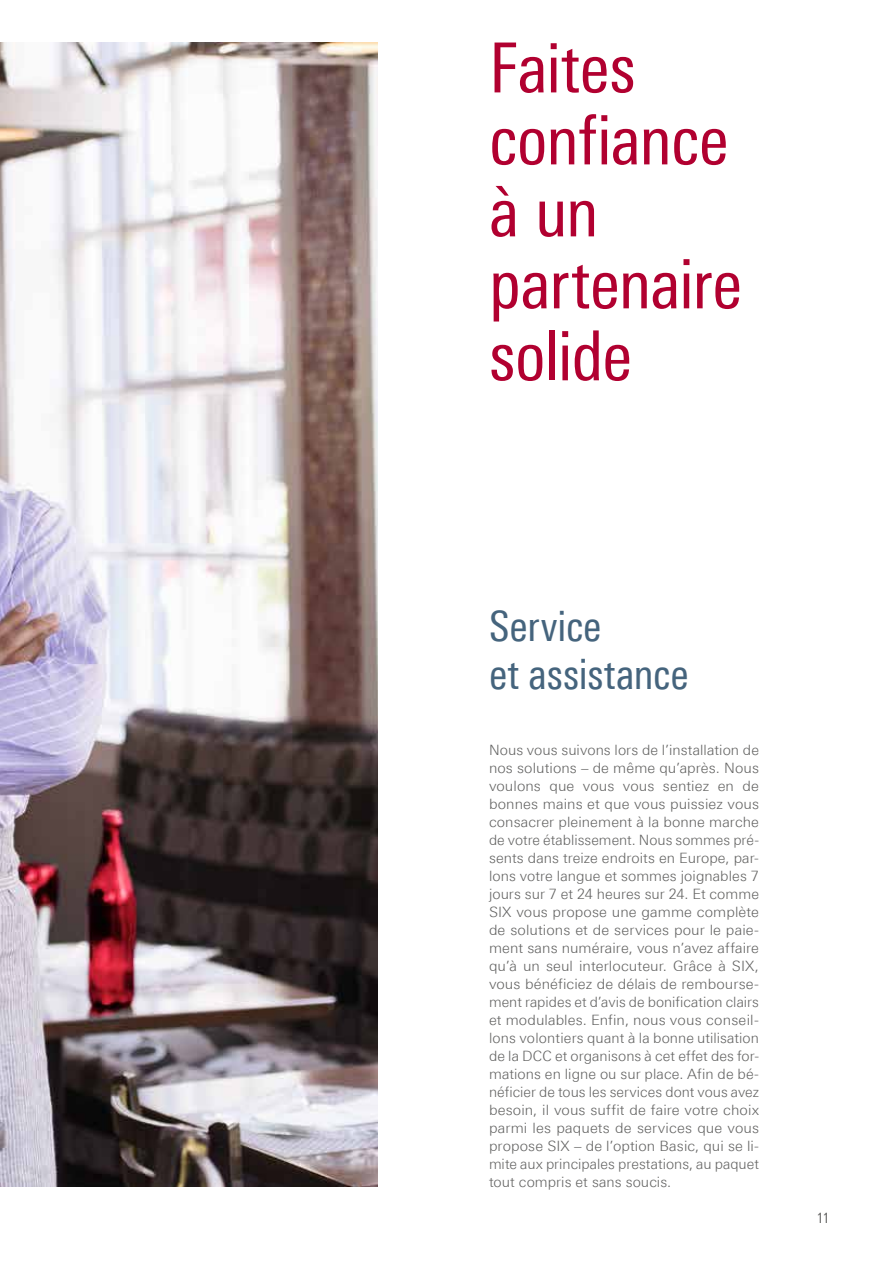
<style>
.page{position:relative;width:893px;height:1263px;background:#fff}
.page>*{position:absolute;margin:0;border:0;box-sizing:border-box;transform-origin:0 0}
.t1{font:69px/72px "Linotype Univers 420 Cn";letter-spacing:-.015em;color:#b10030}
.t2{font:42px/47.2px "Linotype Univers 420 Cn";color:#45647d}
.t3{font:300 14.25px/18px "Linotype Univers 330";letter-spacing:.005em;color:#626261;text-align:justify}
.t4{font:14.25px "Linotype Univers 420 Cn";color:#626261}
</style>
<div class="page">
<img style="left:0;top:43px;width:377px;height:1144px">
<h1 class="t1" style="left:489px;top:31px;width:255px">Faites confiance à un partenaire solide</h1>
<h2 class="t2" style="left:489px;top:602px;width:201px">Service<br>et assistance</h2>
<p class="t3" style="left:489px;top:741px;width:272px">Nous vous suivons lors de l’installation de nos solutions – de même qu’après. Nous voulons que vous vous sentiez en de bonnes mains et que vous puissiez vous consacrer pleinement à la bonne marche de votre établissement. Nous sommes pré&shy;sents dans treize endroits en Europe, par&shy;lons votre langue et sommes joignables 7 jours sur 7 et 24 heures sur 24. Et comme SIX vous propose une gamme complète de solutions et de services pour le paie&shy;ment sans numéraire, vous n’avez affaire qu’à un seul interlocuteur. Grâce à SIX, vous bénéficiez de délais de rembourse&shy;ment rapides et d’avis de bonification clairs et modulables. Enfin, nous vous conseil&shy;lons volontiers quant à la bonne utilisation de la DCC et organisons à cet effet des for&shy;mations en ligne ou sur place. Afin de bé&shy;néficier de tous les services dont vous avez besoin, il vous suffit de faire votre choix parmi les paquets de services que vous propose SIX – de l’option Basic, qui se li&shy;mite aux principales prestations, au paquet tout compris et sans soucis.</p>
<p class="t4" style="left:817px;top:1209px;width:14px">11</p>
</div>
